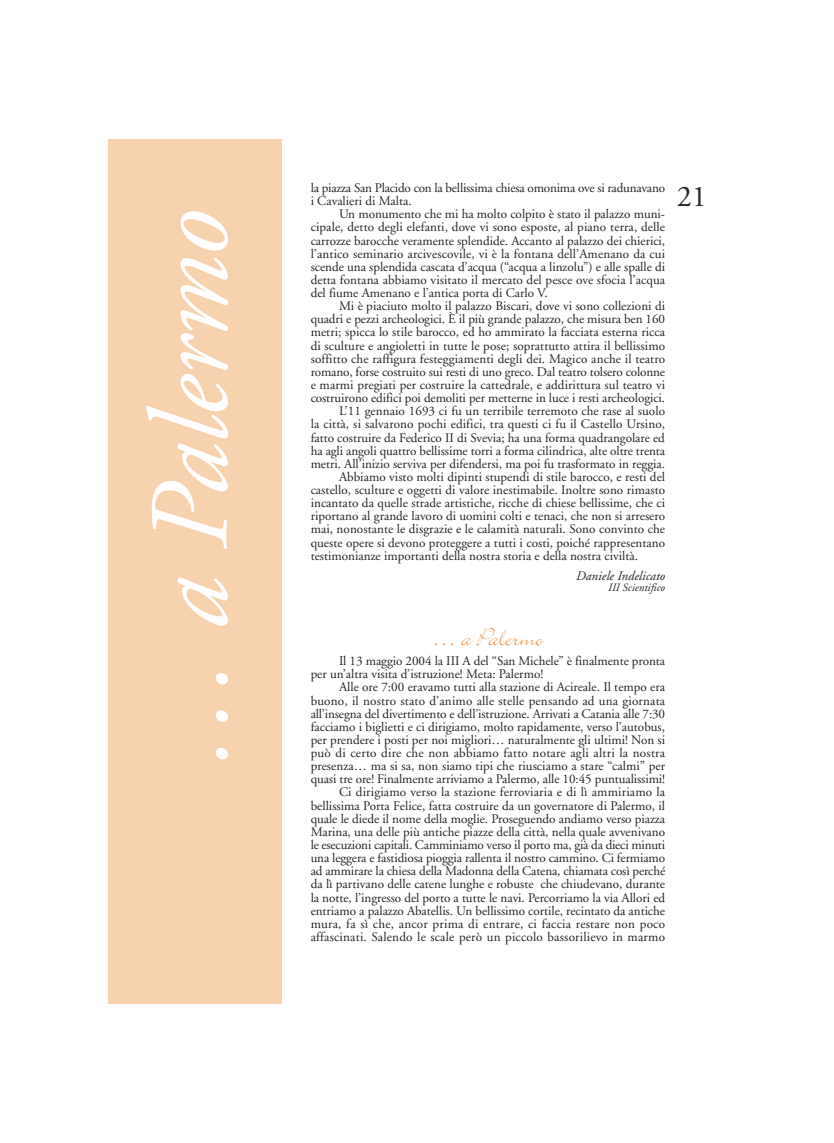
<style>
.page{position:relative;width:834px;height:1143px;background:#fff}
.page>*{position:absolute;margin:0;border:0;box-sizing:border-box;transform-origin:0 0}
.t1{font:italic 112.5px "Adobe Garamond";color:#fff}
.t2{font:30px "Adobe Garamond";color:#272520}
.t3{font:27.5px "Bickley Script Let Plain";color:#ee822f}
.t4{font:13.12px/13.1px "Adobe Garamond";color:#272520}
.t5{font:italic 13.12px "Adobe Garamond";color:#272520}
.t6{font:italic 11.25px "Adobe Garamond";color:#272520}
</style>
<div class="page">
<div style="left:109px;top:139px;width:173px;height:865px;background:#f7d2af"></div>
<h1 class="t1" style="left:145px;top:768px;width:560px;rotate:-90deg">… a Palermo</h1>
<p class="t4" style="left:311px;top:182px;width:356px">la piazza San Placido con la bellissima chiesa omonima ove si radunavano i Cavalieri di Malta.</p>
<p class="t4" style="left:311px;top:209px;width:356px;text-align:justify;text-indent:28px">Un monumento che mi ha molto colpito è stato il palazzo muni&shy;cipale, detto degli elefanti, dove vi sono esposte, al piano terra, delle carrozze barocche veramente splendide. Accanto al palazzo dei chierici, l’antico seminario arcivescovile, vi è la fontana dell’Amenano da cui scende una splendida cascata d’acqua (“acqua a linzolu”) e alle spalle di detta fontana abbiamo visitato il mercato del pesce ove sfocia l’acqua del fiume Amenano e l’antica porta di Carlo V.</p>
<p class="t4" style="left:339px;top:301px;width:328px">Mi è piaciuto molto il palazzo Biscari, dove vi sono collezioni di</p>
<p class="t4" style="left:311px;top:314px;width:356px">quadri e pezzi archeologici. È il più grande palazzo, che misura ben 160</p>
<p class="t4" style="left:311px;top:327px;width:356px">metri; spicca lo stile barocco, ed ho ammirato la facciata esterna ricca</p>
<p class="t4" style="left:311px;top:340px;width:356px">di sculture e angioletti in tutte le pose; soprattutto attira il bellissimo</p>
<p class="t4" style="left:311px;top:353px;width:356px">soffitto che raffigura festeggiamenti degli dei. Magico anche il teatro</p>
<p class="t4" style="left:311px;top:366px;width:356px">romano, forse costruito sui resti di uno greco. Dal teatro tolsero colonne</p>
<p class="t4" style="left:311px;top:379px;width:356px">e marmi pregiati per costruire la cattedrale, e addirittura sul teatro vi</p>
<p class="t4" style="left:311px;top:392px;width:356px">costruirono edifici poi demoliti per metterne in luce i resti archeologici.</p>
<p class="t4" style="left:339px;top:406px;width:327px">L’11 gennaio 1693 ci fu un terribile terremoto che rase al suolo</p>
<p class="t4" style="left:311px;top:419px;width:356px">la città, si salvarono pochi edifici, tra questi ci fu il Castello Ursino,</p>
<p class="t4" style="left:311px;top:432px;width:356px">fatto costruire da Federico II di Svevia; ha una forma quadrangolare ed</p>
<p class="t4" style="left:311px;top:445px;width:356px">ha agli angoli quattro bellissime torri a forma cilindrica, alte oltre trenta</p>
<p class="t4" style="left:311px;top:458px;width:356px">metri. All’inizio serviva per difendersi, ma poi fu trasformato in reggia.</p>
<p class="t4" style="left:339px;top:471px;width:328px">Abbiamo visto molti dipinti stupendi di stile barocco, e resti del</p>
<p class="t4" style="left:311px;top:484px;width:356px">castello, sculture e oggetti di valore inestimabile. Inoltre sono rimasto</p>
<p class="t4" style="left:311px;top:497px;width:356px">incantato da quelle strade artistiche, ricche di chiese bellissime, che ci</p>
<p class="t4" style="left:311px;top:511px;width:356px">riportano al grande lavoro di uomini colti e tenaci, che non si arresero</p>
<p class="t4" style="left:311px;top:524px;width:356px">mai, nonostante le disgrazie e le calamità naturali. Sono convinto che</p>
<p class="t4" style="left:311px;top:537px;width:356px">queste opere si devono proteggere a tutti i costi, poiché rappresentano</p>
<p class="t4" style="left:311px;top:550px;width:329px">testimonianze importanti della nostra storia e della nostra civiltà.</p>
<p class="t5" style="left:576px;top:570px;width:90px">Daniele Indelicato</p>
<p class="t6" style="left:608px;top:583px;width:58px">III Scientifico</p>
<h3 class="t3" style="left:433px;top:619px;width:112px">… a Palermo</h3>
<p class="t4" style="left:311px;top:655px;width:356px;text-indent:28px">Il 13 maggio 2004 la III A del “San Michele” è finalmente pronta per un’altra visita d’istruzione! Meta: Palermo!</p>
<p class="t4" style="left:311px;top:682px;width:356px;text-align:right">Alle ore 7:00 eravamo tutti alla stazione di Acireale. Il tempo era buono, il nostro stato d’animo alle stelle pensando ad una giornata all’insegna del divertimento e dell’istruzione. Arrivati a Catania alle 7:30 facciamo i biglietti e ci dirigiamo, molto rapidamente, verso l’autobus, per prendere i posti per noi migliori… naturalmente gli ultimi! Non si può di certo dire che non abbiamo fatto notare agli altri la nostra presenza… ma si sa, non siamo tipi che riusciamo a stare “calmi” per quasi tre ore! Finalmente arriviamo a Palermo, alle 10:45 puntualissimi!<br>Ci dirigiamo verso la stazione ferroviaria e di lì ammiriamo la bellissima Porta Felice, fatta costruire da un governatore di Palermo, il quale le diede il nome della moglie. Proseguendo andiamo verso piazza Marina, una delle più antiche piazze della città, nella quale avvenivano le esecuzioni capitali. Camminiamo verso il porto ma, già da dieci minuti una leggera e fastidiosa pioggia rallenta il nostro cammino. Ci fermiamo ad ammirare la chiesa della Madonna della Catena, chiamata così perché da lì partivano delle catene lunghe e robuste che chiudevano, durante la notte, l’ingresso del porto a tutte le navi. Percorriamo la via Allori ed entriamo a palazzo Abatellis. Un bellissimo cortile, recintato da antiche mura, fa sì che, ancor prima di entrare, ci faccia restare non poco affascinati. Salendo le scale però un piccolo bassorilievo in marmo</p>
<h2 class="t2" style="left:676px;top:184px;width:31px">21</h2>
</div>
